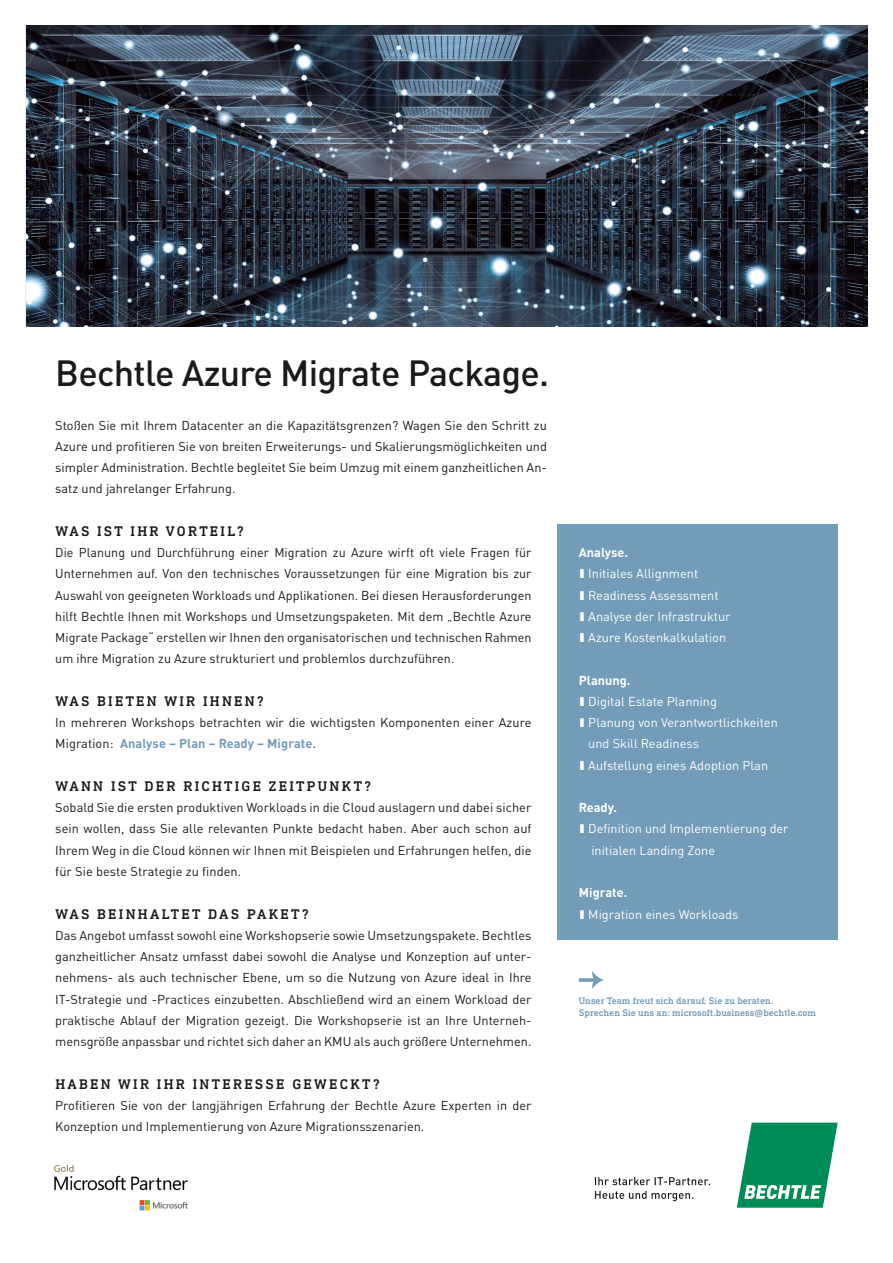
<style>
.page{position:relative;width:893px;height:1263px;background:#fff}
.page>*{position:absolute;margin:0;border:0;box-sizing:border-box;transform-origin:0 0}
.t1{font:500 36px "Bechtle DIN";letter-spacing:-.02em;color:#1a1a18}
.t2{font:500 14.25px "DIN Next Slab Pro";letter-spacing:.16em;color:#1a1a18}
.t3{font:12.75px/21.3px "Bechtle DIN";color:#1a1a18;text-align:justify}
.t4{font:12.75px/21.3px "Bechtle DIN";color:#fff}
.t5{font:700 12.75px "Bechtle DIN";color:#fff}
.t6{font:500 9.75px/12.8px "DIN Next Slab Pro";color:#729cb8}
.s1{font-weight:700;color:#729cb8}
</style>
<div class="page">
<img style="left:54px;top:1164px;width:134px;height:47px">
<svg style="left:737px;top:1123px;width:101px;height:85px"></svg>
<svg style="left:595px;top:1191px;width:98px;height:10px"></svg>
<svg style="left:595px;top:1177px;width:115px;height:8px"></svg>
<div style="left:558px;top:524px;width:280px;height:416px;background:#729cb8"></div>
<svg style="left:579px;top:971px;width:25px;height:18px"></svg>
<img style="left:27px;top:26px;width:840px;height:300px">
<h1 class="t1" style="left:55px;top:344px;width:495px">Bechtle Azure Migrate Package.</h1>
<p class="t3" style="left:55px;top:413px;width:493px">Stoßen Sie mit Ihrem Datacenter an die Kapazitätsgrenzen? Wagen Sie den Schritt zu Azure und profitieren Sie von breiten Erweiterungs- und Skalierungsmöglichkeiten und simpler Administration. Bechtle begleitet Sie beim Umzug mit einem ganzheitlichen An&shy;satz und jahrelanger Erfahrung.</p>
<p class="t2" style="left:55px;top:523px;width:190px">WAS IST IHR VORTEIL?</p>
<p class="t3" style="left:55px;top:540px;width:478px">Die Planung und Durchführung einer Migration zu Azure wirft oft viele Fragen für Unternehmen auf. Von den technisches Voraussetzungen für eine Migration bis zur Auswahl von geeigneten Workloads und Applikationen. Bei diesen Herausforderungen hilft Bechtle Ihnen mit Workshops und Umsetzungspaketen. Mit dem „Bechtle Azure Migrate Package“ erstellen wir Ihnen den organisatorischen und technischen Rahmen um ihre Migration zu Azure strukturiert und problemlos durchzuführen.</p>
<p class="t2" style="left:55px;top:693px;width:210px">WAS BIETEN WIR IHNEN?</p>
<p class="t3" style="left:55px;top:711px;width:478px">In mehreren Workshops betrachten wir die wichtigsten Komponenten einer Azure<br>Migration: <span class="s1">Analyse – Plan – Ready – Migrate</span>.</p>
<p class="t2" style="left:55px;top:778px;width:317px">WANN IST DER RICHTIGE ZEITPUNKT?</p>
<p class="t3" style="left:55px;top:796px;width:478px">Sobald Sie die ersten produktiven Workloads in die Cloud auslagern und dabei sicher sein wollen, dass Sie alle relevanten Punkte bedacht haben. Aber auch schon auf Ihrem Weg in die Cloud können wir Ihnen mit Beispielen und Erfahrungen helfen, die für Sie beste Strategie zu finden.</p>
<p class="t2" style="left:55px;top:905px;width:255px">WAS BEINHALTET DAS PAKET?</p>
<p class="t3" style="left:55px;top:923px;width:478px">Das Angebot umfasst sowohl eine Workshopserie sowie Umsetzungspakete. Bechtles ganzheitlicher Ansatz umfasst dabei sowohl die Analyse und Konzeption auf unter&shy;nehmens- als auch technischer Ebene, um so die Nutzung von Azure ideal in Ihre IT-Strategie und -Practices einzubetten. Abschließend wird an einem Workload der praktische Ablauf der Migration gezeigt. Die Workshopserie ist an Ihre Unterneh&shy;mensgröße anpassbar und richtet sich daher an KMU als auch größere Unternehmen.</p>
<p class="t2" style="left:55px;top:1075px;width:326px">HABEN WIR IHR INTERESSE GEWECKT?</p>
<p class="t3" style="left:55px;top:1093px;width:478px">Profitieren Sie von der langjährigen Erfahrung der Bechtle Azure Experten in der<br>Konzeption und Implementierung von Azure Migrationsszenarien.</p>
<p class="t5" style="left:579px;top:542px;width:51px">Analyse.</p>
<p class="t4" style="left:580px;top:562px;width:120px">■ Initiales Allignment</p>
<p class="t4" style="left:580px;top:583px;width:140px">■ Readiness Assessment</p>
<p class="t4" style="left:580px;top:604px;width:152px">■ Analyse der Infrastruktur</p>
<p class="t4" style="left:580px;top:626px;width:148px">■ Azure Kostenkalkulation</p>
<p class="t5" style="left:579px;top:669px;width:53px">Planung.</p>
<p class="t4" style="left:580px;top:689px;width:138px">■ Digital Estate Planning</p>
<p class="t4" style="left:588px;top:711px;width:191px;text-indent:-8px">■ Planung von Verantwortlichkeiten und Skill Readiness</p>
<p class="t4" style="left:580px;top:753px;width:190px">■ Aufstellung eines Adoption Plan</p>
<p class="t5" style="left:579px;top:797px;width:40px">Ready.</p>
<p class="t4" style="left:591px;top:817px;width:199px;text-indent:-11px">■ Definition und Implementierung der initialen Landing Zone</p>
<p class="t5" style="left:579px;top:882px;width:50px">Migrate.</p>
<p class="t4" style="left:580px;top:902px;width:160px">■ Migration eines Workloads</p>
<p class="t6" style="left:579px;top:994px;width:239px">Unser Team freut sich darauf, Sie zu beraten.<br>Sprechen Sie uns an: microsoft.business@bechtle.com</p>
</div>
